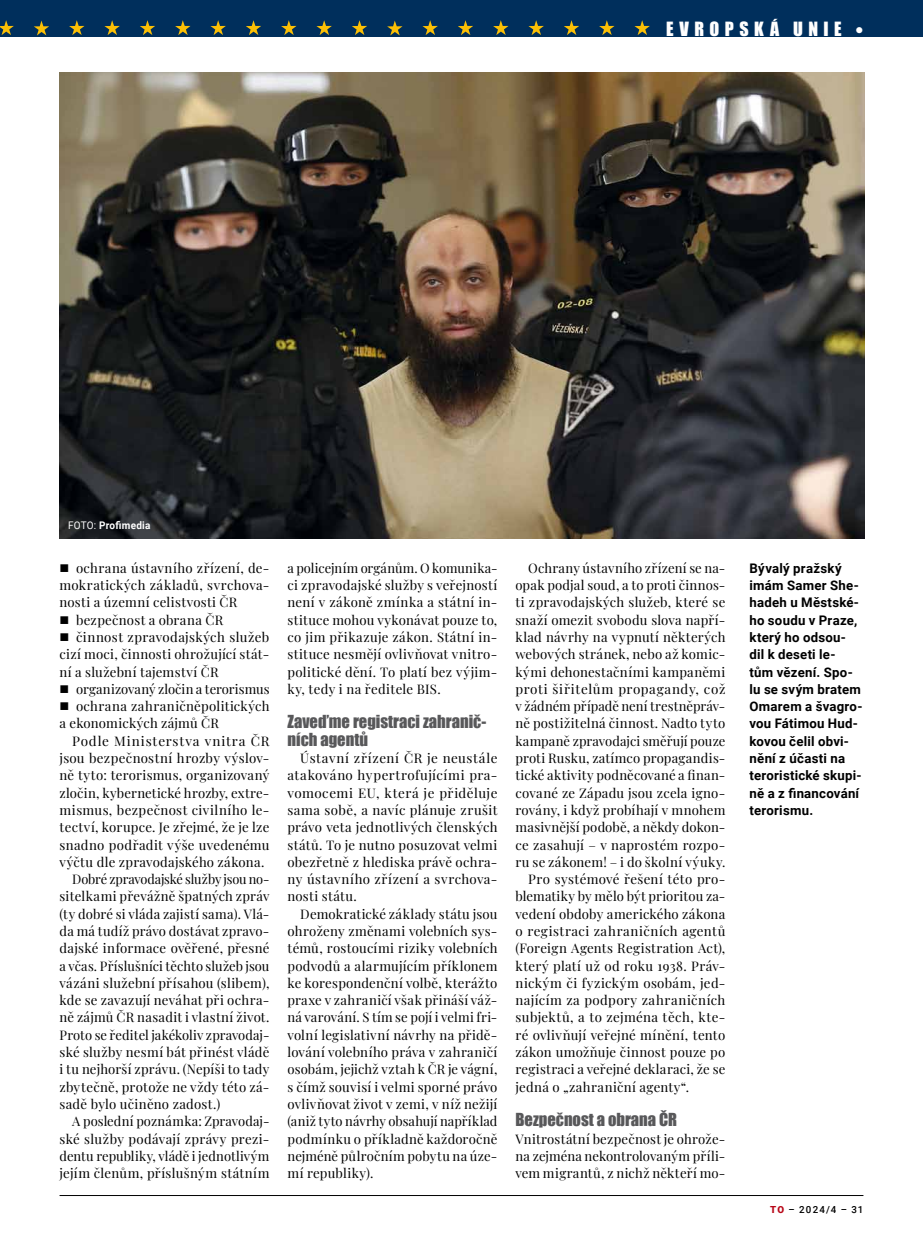
<style>
.page{position:relative;width:923px;height:1234px;background:#fff}
.page>*{position:absolute;margin:0;border:0;box-sizing:border-box;transform-origin:0 0}
.t1{font:18px "Impact";letter-spacing:.3em;color:#fff}
.t2{font:16.5px/17.2px "Impact";color:#58585a}
.t3{font:13.2px/17.2px "Playfair Display";letter-spacing:.02em;color:#000;text-align:justify}
.t4{font:700 13.2px/17.2px "Roboto";letter-spacing:.02em;color:#000}
.t5{font:13.2px "Playfair Display";color:#000}
.t6{font:13.2px "Playfair Display";letter-spacing:-.015em;color:#000}
.t7{font:13.2px "Playfair Display";letter-spacing:.04em;color:#000}
.t8{font:13.2px "Playfair Display";letter-spacing:.045em;color:#000}
.t9{font:13.2px "Playfair Display";letter-spacing:.065em;color:#000}
.t10{font:700 10.5px "Roboto";letter-spacing:.025em;color:#fff;scale:.95 1}
.t11{font:500 9.75px "Roboto";letter-spacing:.12em;color:#000}
.s1{font-weight:400}
.s2{font-weight:900;color:#b80718}
</style>
<div class="page">
<img style="left:60px;top:72px;width:804px;height:466px">
<hr style="left:60px;top:1194px;width:803px;height:1px;background:#000">
<div style="left:0;top:0;width:923px;height:36px;background:#002f5c"></div>
<svg style="left:0;top:20px;width:14px;height:15px"></svg>
<svg style="left:34px;top:21px;width:15px;height:14px"></svg>
<svg style="left:69px;top:20px;width:16px;height:15px"></svg>
<svg style="left:104px;top:20px;width:16px;height:15px"></svg>
<svg style="left:140px;top:20px;width:15px;height:15px"></svg>
<svg style="left:175px;top:20px;width:15px;height:15px"></svg>
<svg style="left:210px;top:20px;width:16px;height:15px"></svg>
<svg style="left:246px;top:20px;width:15px;height:15px"></svg>
<svg style="left:281px;top:20px;width:15px;height:15px"></svg>
<svg style="left:316px;top:20px;width:16px;height:15px"></svg>
<svg style="left:352px;top:20px;width:15px;height:15px"></svg>
<svg style="left:387px;top:21px;width:15px;height:14px"></svg>
<svg style="left:422px;top:20px;width:16px;height:15px"></svg>
<svg style="left:458px;top:20px;width:15px;height:15px"></svg>
<svg style="left:493px;top:20px;width:15px;height:15px"></svg>
<svg style="left:528px;top:20px;width:16px;height:15px"></svg>
<svg style="left:564px;top:20px;width:15px;height:15px"></svg>
<svg style="left:599px;top:20px;width:15px;height:15px"></svg>
<svg style="left:634px;top:20px;width:16px;height:15px"></svg>
<h1 class="t1" style="left:666px;top:15px;width:199px">EVROPSKÁ UNIE ●</h1>
<p class="t10" style="left:68px;top:517px;width:88px"><span class="s1">FOTO:</span> Profimedia</p>
<p class="t3" style="left:60px;top:558px;width:211px">■ ochrana ústavního zřízení, de&shy;mokratických základů, svrchova&shy;nosti a územní celistvosti ČR</p>
<p class="t3" style="left:60px;top:610px;width:165px">■ bezpečnost a obrana ČR</p>
<p class="t3" style="left:60px;top:627px;width:211px">■ činnost zpravodajských služeb cizí moci, činnosti ohrožující stát&shy;ní a služební tajemství ČR</p>
<p class="t3" style="left:60px;top:679px;width:212px">■ organizovaný zločin a terorismus</p>
<p class="t3" style="left:60px;top:696px;width:211px">■ ochrana zahraničněpolitických a ekonomických zájmů ČR</p>
<p class="t9" style="left:72px;top:730px;width:199px">Podle Ministerstva vnitra ČR</p>
<p class="t3" style="left:60px;top:748px;width:211px">jsou bezpečnostní hrozby výslov-</p>
<p class="t3" style="left:60px;top:765px;width:211px">ně tyto: terorismus, organizovaný</p>
<p class="t3" style="left:60px;top:782px;width:211px">zločin, kybernetické hrozby, extre-</p>
<p class="t3" style="left:60px;top:800px;width:211px">mismus, bezpečnost civilního le-</p>
<p class="t3" style="left:60px;top:817px;width:211px">tectví, korupce. Je zřejmé, že je lze</p>
<p class="t3" style="left:60px;top:834px;width:211px">snadno podřadit výše uvedenému</p>
<p class="t3" style="left:60px;top:851px;width:206px">výčtu dle zpravodajského zákona.</p>
<p class="t6" style="left:72px;top:868px;width:199px">Dobré zpravodajské služby jsou no-</p>
<p class="t3" style="left:60px;top:886px;width:211px">sitelkami převážně špatných zpráv</p>
<p class="t3" style="left:60px;top:903px;width:211px">(ty dobré si vláda zajistí sama). Vlá-</p>
<p class="t3" style="left:60px;top:921px;width:211px">da má tudíž právo dostávat zpravo-</p>
<p class="t3" style="left:60px;top:938px;width:211px">dajské informace ověřené, přesné</p>
<p class="t3" style="left:60px;top:955px;width:211px">a včas. Příslušníci těchto služeb jsou</p>
<p class="t3" style="left:60px;top:972px;width:211px">vázáni služební přísahou (slibem),</p>
<p class="t3" style="left:60px;top:990px;width:211px">kde se zavazují neváhat při ochra-</p>
<p class="t3" style="left:60px;top:1007px;width:211px">ně zájmů ČR nasadit i vlastní život.</p>
<p class="t3" style="left:60px;top:1024px;width:211px">Proto se ředitel jakékoliv zpravodaj-</p>
<p class="t3" style="left:60px;top:1042px;width:211px">ské služby nesmí bát přinést vládě</p>
<p class="t3" style="left:60px;top:1059px;width:211px">i tu nejhorší zprávu. (Nepíši to tady</p>
<p class="t3" style="left:60px;top:1076px;width:211px">zbytečně, protože ne vždy této zá-</p>
<p class="t3" style="left:60px;top:1093px;width:162px">sadě bylo učiněno zadost.)</p>
<p class="t3" style="left:72px;top:1111px;width:199px">A poslední poznámka: Zpravodaj-</p>
<p class="t3" style="left:60px;top:1128px;width:211px">ské služby podávají zprávy prezi-</p>
<p class="t3" style="left:60px;top:1145px;width:211px">dentu republiky, vládě i jednotlivým</p>
<p class="t3" style="left:60px;top:1163px;width:211px">jejím členům, příslušným státním</p>
<p class="t3" style="left:287px;top:558px;width:211px">a policejním orgánům. O komunika&shy;ci zpravodajské služby s veřejností není v zákoně zmínka a státní in&shy;stituce mohou vykonávat pouze to, co jim přikazuje zákon. Státní in&shy;stituce nesmějí ovlivňovat vnitro&shy;politické dění. To platí bez výjim&shy;ky, tedy i na ředitele BIS.</p>
<p class="t2" style="left:287px;top:712px;width:200px">Zaveďme registraci zahranič&shy;ních agentů</p>
<p class="t3" style="left:287px;top:748px;width:211px;text-indent:13px">Ústavní zřízení ČR je neustále atakováno hypertrofujícími pra&shy;vomocemi EU, která je přiděluje sama sobě, a navíc plánuje zrušit právo veta jednotlivých členských států. To je nutno posuzovat velmi obezřetně z hlediska právě ochra&shy;ny ústavního zřízení a svrchova&shy;nosti státu.</p>
<p class="t3" style="left:287px;top:903px;width:211px;text-indent:13px">Demokratické základy státu jsou ohroženy změnami volebních sys&shy;témů, rostoucími riziky volebních podvodů a alarmujícím příklonem ke korespondenční volbě, kterážto praxe v zahraničí však přináší váž&shy;ná varování. S tím se pojí i velmi fri&shy;volní legislativní návrhy na přidě&shy;lování volebního práva v zahraničí osobám, jejichž vztah k ČR je vágní, s čímž souvisí i velmi sporné právo ovlivňovat život v zemi, v níž nežijí (aniž tyto návrhy obsahují například podmínku o příkladně každoročně nejméně půlročním pobytu na úze&shy;mí republiky).</p>
<p class="t3" style="left:528px;top:558px;width:199px">Ochrany ústavního zřízení se na-</p>
<p class="t3" style="left:515px;top:575px;width:211px">opak podjal soud, a to proti činnos-</p>
<p class="t3" style="left:515px;top:592px;width:211px">ti zpravodajských služeb, které se</p>
<p class="t3" style="left:515px;top:610px;width:211px">snaží omezit svobodu slova napří-</p>
<p class="t3" style="left:515px;top:627px;width:211px">klad návrhy na vypnutí některých</p>
<p class="t3" style="left:515px;top:644px;width:211px">webových stránek, nebo až komic-</p>
<p class="t3" style="left:515px;top:661px;width:211px">kými dehonestačními kampaněmi</p>
<p class="t8" style="left:515px;top:678px;width:211px">proti šiřitelům propagandy, což</p>
<p class="t5" style="left:515px;top:695px;width:211px">v žádném případě není trestněpráv-</p>
<p class="t3" style="left:515px;top:713px;width:211px">ně postižitelná činnost. Nadto tyto</p>
<p class="t5" style="left:515px;top:730px;width:211px">kampaně zpravodajci směřují pouze</p>
<p class="t3" style="left:515px;top:748px;width:211px">proti Rusku, zatímco propagandis-</p>
<p class="t3" style="left:515px;top:765px;width:211px">tické aktivity podněcované a finan-</p>
<p class="t3" style="left:515px;top:782px;width:211px">cované ze Západu jsou zcela igno-</p>
<p class="t3" style="left:515px;top:800px;width:211px">rovány, i když probíhají v mnohem</p>
<p class="t3" style="left:515px;top:817px;width:211px">masivnější podobě, a někdy dokon-</p>
<p class="t3" style="left:515px;top:834px;width:211px">ce zasahují – v naprostém rozpo-</p>
<p class="t3" style="left:515px;top:851px;width:211px">ru se zákonem! – i do školní výuky.</p>
<p class="t3" style="left:528px;top:869px;width:199px">Pro systémové řešení této pro-</p>
<p class="t3" style="left:515px;top:886px;width:211px">blematiky by mělo být prioritou za-</p>
<p class="t3" style="left:515px;top:903px;width:211px">vedení obdoby amerického zákona</p>
<p class="t7" style="left:515px;top:920px;width:211px">o registraci zahraničních agentů</p>
<p class="t3" style="left:515px;top:938px;width:211px">(Foreign Agents Registration Act),</p>
<p class="t3" style="left:515px;top:955px;width:211px">který platí už od roku 1938. Práv-</p>
<p class="t3" style="left:515px;top:972px;width:211px">nickým či fyzickým osobám, jed-</p>
<p class="t3" style="left:515px;top:990px;width:211px">najícím za podpory zahraničních</p>
<p class="t3" style="left:515px;top:1007px;width:211px">subjektů, a to zejména těch, kte-</p>
<p class="t3" style="left:515px;top:1024px;width:211px">ré ovlivňují veřejné mínění, tento</p>
<p class="t3" style="left:515px;top:1042px;width:211px">zákon umožňuje činnost pouze po</p>
<p class="t3" style="left:515px;top:1059px;width:211px">registraci a veřejné deklaraci, že se</p>
<p class="t3" style="left:515px;top:1076px;width:175px">jedná o „zahraniční agenty“.</p>
<p class="t2" style="left:515px;top:1110px;width:163px">Bezpečnost a obrana ČR</p>
<p class="t3" style="left:515px;top:1128px;width:211px">Vnitrostátní bezpečnost je ohrože&shy;na zejména nekontrolovaným příli&shy;vem migrantů, z nichž někteří mo-</p>
<p class="t4" style="left:749px;top:559px;width:115px">Bývalý pražský imám Samer She&shy;hadeh u Městské&shy;ho soudu v Praze, který ho odsou&shy;dil k deseti le&shy;tům vězení. Spo&shy;lu se svým bratem<br>Omarem a švagro&shy;vou Fátimou Hud&shy;kovou čelil obvi&shy;nění z účasti na teroristické skupi&shy;ně a z financování terorismu.</p>
<p class="t11" style="left:770px;top:1201px;width:95px"><span class="s2">TO</span> – 2024/4 – 31</p>
</div>
